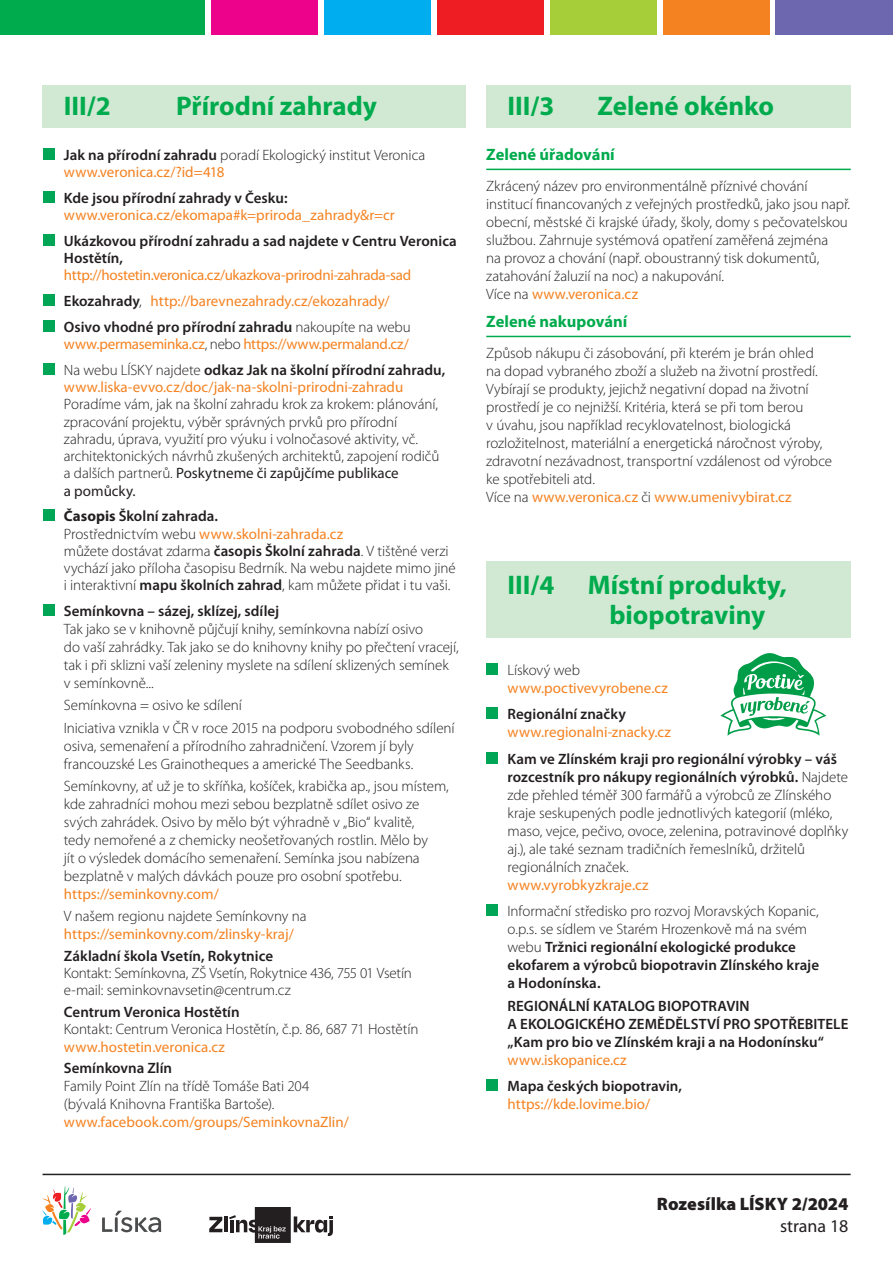
<style>
.page{position:relative;width:893px;height:1263px;background:#fff}
.page>*{position:absolute;margin:0;border:0;box-sizing:border-box;transform-origin:0 0}
.nadpis{font:700 27px/30px "Myriad Pro";color:#00ab4d}
.t1{font:900 18px "Myriad Pro";color:#231f20}
.t2{font:18px "Myriad Pro";color:#231f20}
.podtržený_podnadpis{font:700 16.5px "Myriad Pro";color:#00ab4d}
.text{font:300 15px/18px "Myriad Pro";letter-spacing:-.005em;color:#231f20}
.text-2{font:15px "Myriad Pro";color:#f58220}
.text-3{font:600 15px/18px "Myriad Pro";color:#231f20}
.text-4{font:15px "Myriad Pro";letter-spacing:-.02em;color:#f58220}
.s1{font-weight:600}
.s2{font-weight:600;color:#231f20}
.s3{font-weight:300;color:#231f20}
.s4{font-weight:300}
.s5{font-weight:400}
.s6{font-weight:700}
</style>
<div class="page">
<div style="left:0;top:0;width:205px;height:34px;background:#00ab4d"></div>
<div style="left:211px;top:0;width:107px;height:34px;background:#ed028c"></div>
<div style="left:324px;top:0;width:107px;height:34px;background:#00aeef"></div>
<div style="left:437px;top:0;width:107px;height:34px;background:#ee1d23"></div>
<div style="left:550px;top:0;width:107px;height:34px;background:#a6ce39"></div>
<div style="left:663px;top:0;width:107px;height:34px;background:#f58220"></div>
<div style="left:776px;top:0;width:117px;height:34px;background:#6c67ae"></div>
<svg style="left:102px;top:1211px;width:59px;height:21px"></svg>
<svg style="left:43px;top:1186px;width:48px;height:49px"></svg>
<hr style="left:43px;top:1174px;width:808px;height:1px;background:#231f20">
<svg style="left:209px;top:1217px;width:13px;height:15px"></svg>
<hr style="left:224px;top:1216px;width:4px;height:16px;background:#231f20">
<svg style="left:229px;top:1207px;width:104px;height:36px"></svg>
<div style="left:43px;top:148px;width:12px;height:12px;background:#00a656"></div>
<div style="left:43px;top:191px;width:12px;height:12px;background:#00a656"></div>
<div style="left:43px;top:234px;width:12px;height:12px;background:#00a656"></div>
<div style="left:43px;top:294px;width:12px;height:12px;background:#00a656"></div>
<div style="left:43px;top:320px;width:12px;height:12px;background:#00a656"></div>
<div style="left:43px;top:363px;width:12px;height:12px;background:#00a656"></div>
<div style="left:43px;top:509px;width:12px;height:12px;background:#00a656"></div>
<div style="left:43px;top:604px;width:12px;height:12px;background:#00a656"></div>
<div style="left:43px;top:85px;width:423px;height:43px;background:#d1e9d3"></div>
<hr style="left:486px;top:169px;width:365px;height:1px;background:#00ab4d">
<hr style="left:486px;top:336px;width:365px;height:1px;background:#00ab4d">
<div style="left:486px;top:85px;width:365px;height:43px;background:#d1e9d3"></div>
<div style="left:486px;top:663px;width:12px;height:12px;background:#00a656"></div>
<div style="left:486px;top:707px;width:12px;height:12px;background:#00a656"></div>
<div style="left:486px;top:752px;width:12px;height:12px;background:#00a656"></div>
<div style="left:486px;top:904px;width:12px;height:12px;background:#00a656"></div>
<div style="left:486px;top:1079px;width:12px;height:12px;background:#00a656"></div>
<div style="left:486px;top:561px;width:365px;height:77px;background:#d1e9d3"></div>
<svg style="left:720px;top:653px;width:106px;height:83px"></svg>
<p class="nadpis" style="left:64px;top:90px;width:49px">III/2</p>
<p class="nadpis" style="left:176px;top:90px;width:202px">Přírodní zahrady</p>
<p class="text" style="left:64px;top:146px;width:363px"><span class="s1">Jak na přírodní zahradu</span> poradí Ekologický institut Veronica</p>
<p class="text-2" style="left:64px;top:163px;width:162px">www.veronica.cz/?id=418</p>
<p class="text-3" style="left:64px;top:188px;width:225px">Kde jsou přírodní zahrady v Česku:</p>
<p class="text-2" style="left:64px;top:206px;width:332px">www.veronica.cz/ekomapa#k=priroda_zahrady&amp;r=cr</p>
<p class="text-3" style="left:64px;top:232px;width:394px;line-height:17.2px">Ukázkovou přírodní zahradu a sad najdete v Centru Veronica<br>Hostětín,</p>
<p class="text-4" style="left:64px;top:266px;width:349px">http://hostetin.veronica.cz/ukazkova-prirodni-zahrada-sad</p>
<p class="text-2" style="left:64px;top:292px;width:327px"><span class="s2">Ekozahrady</span><span class="s3">,</span> http://barevnezahrady.cz/ekozahrady/</p>
<p class="text-3" style="left:64px;top:317px;width:348px">Osivo vhodné pro přírodní zahradu <span class="s4">nakoupíte na webu</span></p>
<p class="text-4" style="left:64px;top:335px;width:346px">www.permaseminka.cz<span class="s3">, nebo</span> https://www.permaland.cz/</p>
<p class="text-3" style="left:64px;top:360px;width:383px"><span class="s4">Na webu LÍSKY najdete</span> odkaz Jak na školní přírodní zahradu,</p>
<p class="text-2" style="left:64px;top:378px;width:341px">www.liska-evvo.cz/doc/jak-na-skolni-prirodni-zahradu</p>
<p class="text" style="left:64px;top:395px;width:377px;line-height:17.2px">Poradíme vám, jak na školní zahradu krok za krokem: plánování, zpracování projektu, výběr správných prvků pro přírodní zahradu, úprava, využití pro výuku i volnočasové aktivity, vč. architektonických návrhů zkušených architektů, zapojení rodičů a dalších partnerů. <span class="s5">Poskytneme či zapůjčíme publikace<br>a pomůcky.</span></p>
<p class="text-3" style="left:64px;top:507px;width:156px"><span class="s6">Časopis</span> Školní zahrada.</p>
<p class="text-2" style="left:64px;top:524px;width:281px"><span class="s3">Prostřednictvím webu</span> www.skolni-zahrada.cz</p>
<p class="text" style="left:64px;top:542px;width:393px;line-height:17.2px">můžete dostávat zdarma <span class="s1">časopis Školní zahrada</span>. V tištěné verzi vychází jako příloha časopisu Bedrník. Na webu najdete mimo jiné i interaktivní <span class="s1">mapu školních zahrad</span>, kam můžete přidat i tu vaši.</p>
<p class="text-3" style="left:64px;top:602px;width:217px">Semínkovna – sázej, sklízej, sdílej</p>
<p class="text" style="left:64px;top:620px;width:396px">Tak jako se v knihovně půjčují knihy, semínkovna nabízí osivo<br>do vaší zahrádky. Tak jako se do knihovny knihy po přečtení vracejí, tak i při sklizni vaší zeleniny myslete na sdílení sklizených semínek v semínkovně...</p>
<p class="text" style="left:64px;top:696px;width:180px">Semínkovna = osivo ke sdílení</p>
<p class="text" style="left:64px;top:718px;width:392px">Iniciativa vznikla v ČR v roce 2015 na podporu svobodného sdílení osiva, semenaření a přírodního zahradničení. Vzorem jí byly francouzské Les Grainotheques a americké The Seedbanks.</p>
<p class="text" style="left:64px;top:777px;width:386px">Semínkovny, ať už je to skříňka, košíček, krabička ap., jsou místem, kde zahradníci mohou mezi sebou bezplatně sdílet osivo ze svých zahrádek. Osivo by mělo být výhradně v „Bio“ kvalitě,<br>tedy nemořené a z chemicky neošetřovaných rostlin. Mělo by<br>jít o výsledek domácího semenaření. Semínka jsou nabízena bezplatně v malých dávkách pouze pro osobní spotřebu.</p>
<p class="text-2" style="left:64px;top:884px;width:157px">https://seminkovny.com/</p>
<p class="text" style="left:64px;top:907px;width:244px">V našem regionu najdete Semínkovny na</p>
<p class="text-2" style="left:64px;top:925px;width:232px">https://seminkovny.com/zlinsky-kraj/</p>
<p class="text-3" style="left:64px;top:946px;width:211px">Základní škola Vsetín, Rokytnice</p>
<p class="text" style="left:64px;top:964px;width:350px">Kontakt: Semínkovna, ZŠ Vsetín, Rokytnice 436, 755 01 Vsetín</p>
<p class="text" style="left:64px;top:981px;width:228px">e-mail: seminkovnavsetin@centrum.cz</p>
<p class="text-3" style="left:64px;top:1002px;width:177px">Centrum Veronica Hostětín</p>
<p class="text" style="left:64px;top:1020px;width:356px">Kontakt: Centrum Veronica Hostětín, č.p. 86, 687 71 Hostětín</p>
<p class="text-2" style="left:64px;top:1037px;width:163px">www.hostetin.veronica.cz</p>
<p class="text-3" style="left:64px;top:1059px;width:110px">Semínkovna Zlín</p>
<p class="text" style="left:64px;top:1077px;width:247px">Family Point Zlín na třídě Tomáše Bati 204</p>
<p class="text" style="left:64px;top:1095px;width:212px">(bývalá Knihovna Františka Bartoše).</p>
<p class="text-2" style="left:64px;top:1112px;width:287px">www.facebook.com/groups/SeminkovnaZlin/</p>
<p class="nadpis" style="left:507px;top:90px;width:49px">III/3</p>
<p class="nadpis" style="left:597px;top:90px;width:178px">Zelené okénko</p>
<p class="podtržený_podnadpis" style="left:486px;top:144px;width:130px">Zelené úřadování</p>
<p class="text" style="left:486px;top:177px;width:365px">Zkrácený název pro environmentálně příznivé chování institucí financovaných z veřejných prostředků, jako jsou např. obecní, městské či krajské úřady, školy, domy s pečovatelskou službou. Zahrnuje systémová opatření zaměřená zejména<br>na provoz a chování (např. oboustranný tisk dokumentů, zatahování žaluzií na noc) a nakupování.</p>
<p class="text-2" style="left:486px;top:285px;width:153px"><span class="s3">Více na</span> www.veronica.cz</p>
<p class="podtržený_podnadpis" style="left:486px;top:311px;width:143px">Zelené nakupování</p>
<p class="text" style="left:486px;top:344px;width:347px">Způsob nákupu či zásobování, při kterém je brán ohled na dopad vybraného zboží a služeb na životní prostředí.<br>Vybírají se produkty, jejichž negativní dopad na životní prostředí je co nejnižší. Kritéria, která se při tom berou<br>v úvahu, jsou například recyklovatelnost, biologická rozložitelnost, materiální a energetická náročnost výroby, zdravotní nezávadnost, transportní vzdálenost od výrobce ke spotřebiteli atd.</p>
<p class="text-2" style="left:486px;top:488px;width:307px"><span class="s3">Více na</span> www.veronica.cz <span class="s3">či</span> www.umenivybirat.cz</p>
<p class="nadpis" style="left:609px;top:569px;width:179px;text-indent:-102px">III/4 Místní produkty, biopotraviny</p>
<p class="text" style="left:507px;top:661px;width:74px">Lískový web</p>
<p class="text-2" style="left:507px;top:679px;width:162px">www.poctivevyrobene.cz</p>
<p class="text-3" style="left:507px;top:705px;width:120px">Regionální značky</p>
<p class="text-2" style="left:507px;top:723px;width:165px">www.regionalni-znacky.cz</p>
<p class="text" style="left:507px;top:750px;width:342px"><span class="s1">Kam ve Zlínském kraji pro regionální výrobky – váš rozcestník pro nákupy regionálních výrobků.</span> Najdete zde přehled téměř 300 farmářů a výrobců ze Zlínského kraje seskupených podle jednotlivých kategorií (mléko, maso, vejce, pečivo, ovoce, zelenina, potravinové doplňky aj.), ale také seznam tradičních řemeslníků, držitelů regionálních značek.</p>
<p class="text-2" style="left:507px;top:876px;width:142px">www.vyrobkyzkraje.cz</p>
<p class="text" style="left:507px;top:902px;width:313px">Informační středisko pro rozvoj Moravských Kopanic, o.p.s. se sídlem ve Starém Hrozenkově má na svém webu <span class="s1">Tržnici regionální ekologické produkce ekofarem a výrobců biopotravin Zlínského kraje a Hodonínska.</span></p>
<p class="text-3" style="left:507px;top:996px;width:342px">REGIONÁLNÍ KATALOG BIOPOTRAVIN<br>A EKOLOGICKÉHO ZEMĚDĚLSTVÍ PRO SPOTŘEBITELE „Kam pro bio ve Zlínském kraji a na Hodonínsku“</p>
<p class="text-2" style="left:507px;top:1050px;width:121px">www.iskopanice.cz</p>
<p class="text-3" style="left:507px;top:1077px;width:176px">Mapa českých biopotravin,</p>
<p class="text-2" style="left:507px;top:1095px;width:144px">https://kde.lovime.bio/</p>
<p class="t1" style="left:657px;top:1192px;width:193px">Rozesílka LÍSKY 2/2024</p>
<p class="t2" style="left:780px;top:1215px;width:70px">strana 18</p>
</div>
